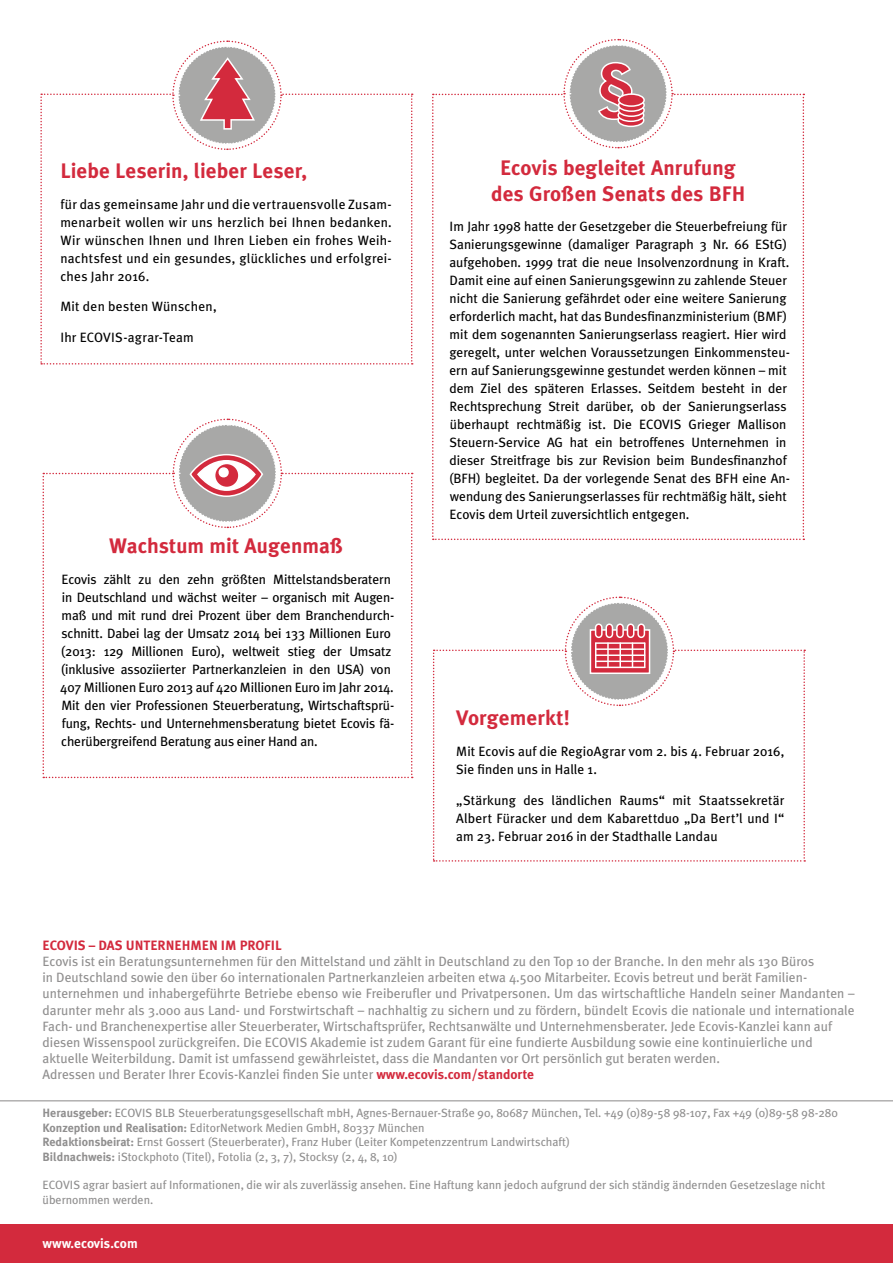
<style>
.page{position:relative;width:893px;height:1263px;background:#fff}
.page>*{position:absolute;margin:0;border:0;box-sizing:border-box;transform-origin:0 0}
.t1{font:700 21px/25.5px "Meta Plus";letter-spacing:.01em;color:#d32a3d;text-align:center}
.t2{font:13.5px/18px "Meta Plus";color:#000}
.t3{font:13.5px/16.2px "Meta Plus";color:#908f8f}
.t4{font:700 13.5px "Meta Plus";color:#d32a3d}
.t5{font:13.5px "Meta Plus";letter-spacing:.02em;color:#000}
.t6{font:700 13.5px "Meta Plus";color:#fff}
.t7{font:12px/14.4px "Meta Plus";color:#908f8f}
.s1{font-weight:700;color:#d32a3d}
.s2{font-weight:700}
</style>
<div class="page">
<div style="left:0;top:1225px;width:893px;height:38px;background:#d32a3d"></div>
<svg style="left:432px;top:38px;width:372px;height:502px"></svg>
<svg style="left:618px;top:114px;width:26px;height:12px"></svg>
<div style="left:617px;top:114px;width:27px;height:13px;border:2px solid #fff;border-radius:50%"></div>
<svg style="left:618px;top:109px;width:26px;height:12px"></svg>
<div style="left:617px;top:109px;width:27px;height:13px;border:2px solid #fff;border-radius:50%"></div>
<svg style="left:619px;top:104px;width:25px;height:12px"></svg>
<div style="left:618px;top:103px;width:27px;height:14px;border:2px solid #fff;border-radius:50%"></div>
<svg style="left:619px;top:99px;width:25px;height:12px"></svg>
<div style="left:618px;top:98px;width:27px;height:14px;border:2px solid #fff;border-radius:50%"></div>
<div style="left:619px;top:94px;width:25px;height:12px;background:#d32a3d;border-radius:50%"></div>
<div style="left:618px;top:93px;width:27px;height:14px;border:2px solid #fff;border-radius:50%"></div>
<hr style="left:0;top:1100px;width:893px;height:1px;background:#908f8f">
<svg style="left:43px;top:418px;width:370px;height:360px"></svg>
<svg style="left:40px;top:40px;width:373px;height:325px"></svg>
<svg style="left:433px;top:596px;width:372px;height:266px"></svg>
<h1 class="t1" style="left:60px;top:158px;width:248px">Liebe Leserin, lieber Leser,</h1>
<p class="t2" style="left:60px;top:195px;width:333px;text-align:justify">für das gemeinsame Jahr und die vertrauensvolle Zusam&shy;menarbeit wollen wir uns herzlich bei Ihnen bedanken.<br>Wir wünschen Ihnen und Ihren Lieben ein frohes Weih&shy;nachtsfest und ein gesundes, glückliches und erfolgrei&shy;ches Jahr 2016.</p>
<p class="t5" style="left:60px;top:299px;width:158px">Mit den besten Wünschen,</p>
<p class="t2" style="left:60px;top:328px;width:135px">Ihr ECOVIS-agrar-Team</p>
<h1 class="t1" style="left:109px;top:533px;width:236px">Wachstum mit Augenmaß</h1>
<p class="t2" style="left:60px;top:570px;width:335px">Ecovis zählt zu den zehn größten Mittelstandsberatern in Deutschland und wächst weiter – organisch mit Augen&shy;maß und mit rund drei Prozent über dem Branchendurch&shy;schnitt. Dabei lag der Umsatz 2014 bei 133 Millionen Euro (2013: 129 Millionen Euro), weltweit stieg der Umsatz (inklusive assoziierter Partnerkanzleien in den USA) von 407 Millionen Euro 2013 auf 420 Millionen Euro im Jahr 2014.<br>Mit den vier Professionen Steuerberatung, Wirtschaftsprü&shy;fung, Rechts- und Unternehmensberatung bietet Ecovis fä&shy;cherübergreifend Beratung aus einer Hand an.</p>
<h1 class="t1" style="left:491px;top:155px;width:256px">Ecovis begleitet Anrufung des Großen Senats des BFH</h1>
<p class="t2" style="left:449px;top:217px;width:342px">Im Jahr 1998 hatte der Gesetzgeber die Steuerbefreiung für Sanierungsgewinne (damaliger Paragraph 3 Nr. 66 EStG) aufgehoben. 1999 trat die neue Insolvenzordnung in Kraft.<br>Damit eine auf einen Sanierungsgewinn zu zahlende Steuer nicht die Sanierung gefährdet oder eine weitere Sanierung erforderlich macht, hat das Bundesfinanzministerium (BMF) mit dem sogenannten Sanierungserlass reagiert. Hier wird geregelt, unter welchen Voraussetzungen Einkommensteu&shy;ern auf Sanierungsgewinne gestundet werden können – mit dem Ziel des späteren Erlasses. Seitdem besteht in der Rechtsprechung Streit darüber, ob der Sanierungserlass überhaupt rechtmäßig ist. Die ECOVIS Grieger Mallison Steuern-Service AG hat ein betroffenes Unternehmen in dieser Streitfrage bis zur Revision beim Bundesfinanzhof (BFH) begleitet. Da der vorlegende Senat des BFH eine An&shy;wendung des Sanierungserlasses für rechtmäßig hält, sieht Ecovis dem Urteil zuversichtlich entgegen.</p>
<h1 class="t1" style="left:456px;top:705px;width:115px">Vorgemerkt!</h1>
<p class="t2" style="left:456px;top:742px;width:330px">Mit Ecovis auf die RegioAgrar vom 2. bis 4. Februar 2016,<br>Sie finden uns in Halle 1.</p>
<p class="t2" style="left:456px;top:791px;width:330px;text-align:justify">„Stärkung des ländlichen Raums“ mit Staatssekretär Albert Füracker und dem Kabarettduo „Da Bert’l und I“ am 23. Februar 2016 in der Stadthalle Landau</p>
<p class="t4" style="left:43px;top:937px;width:65px">ECOVIS – Das</p>
<p class="t4" style="left:126px;top:937px;width:58px">Unternehme</p>
<p class="t4" style="left:209px;top:937px;width:62px">n im Profil</p>
<p class="t3" style="left:43px;top:953px;width:814px">Ecovis ist ein Beratungsunternehmen für den Mittelstand und zählt in Deutschland zu den Top 10 der Branche. In den mehr als 130 Büros<br>in Deutschland sowie den über 60 internationalen Partnerkanzleien arbeiten etwa 4.500 Mitarbeiter. Ecovis betreut und berät Familien&shy;unternehmen und inhabergeführte Betriebe ebenso wie Freiberufler und Privatpersonen. Um das wirtschaftliche Handeln seiner Mandanten – darunter mehr als 3.000 aus Land- und Forstwirtschaft – nachhaltig zu sichern und zu fördern, bündelt Ecovis die nationale und internationale Fach- und Branchenexpertise aller Steuerberater, Wirtschaftsprüfer, Rechtsanwälte und Unternehmensberater. Jede Ecovis-Kanzlei kann auf diesen Wissenspool zurückgreifen. Die ECOVIS Akademie ist zudem Garant für eine fundierte Ausbildung sowie eine kontinuierliche und aktuelle Weiterbildung. Damit ist umfassend gewährleistet, dass die Mandanten vor Ort persönlich gut beraten werden.<br>Adressen und Berater Ihrer Ecovis-Kanzlei finden Sie unter <span class="s1">www.ecovis.com/standorte</span></p>
<p class="t7" style="left:43px;top:1106px;width:797px"><span class="s2">Herausgeber:</span> ECOVIS BLB Steuerberatungsgesellschaft mbH, Agnes-Bernauer-Straße 90, 80687 München, Tel. +49 (0)89-58 98-107, Fax +49 (0)89-58 98-280<br><span class="s2">Konzeption und Realisation:</span> EditorNetwork Medien GmbH, 80337 München<br><span class="s2">Redaktionsbeirat:</span> Ernst Gossert (Steuerberater), Franz Huber (Leiter Kompetenzzentrum Landwirtschaft)<br><span class="s2">Bildnachweis:</span> iStockphoto (Titel), Fotolia (2, 3, 7), Stocksy (2, 4, 8, 10)</p>
<p class="t7" style="left:43px;top:1178px;width:784px">ECOVIS agrar basiert auf Informationen, die wir als zuverlässig ansehen. Eine Haftung kann jedoch aufgrund der sich ständig ändernden Gesetzeslage nicht übernommen werden.</p>
<p class="t6" style="left:43px;top:1235px;width:97px">www.ecovis.com</p>
</div>
